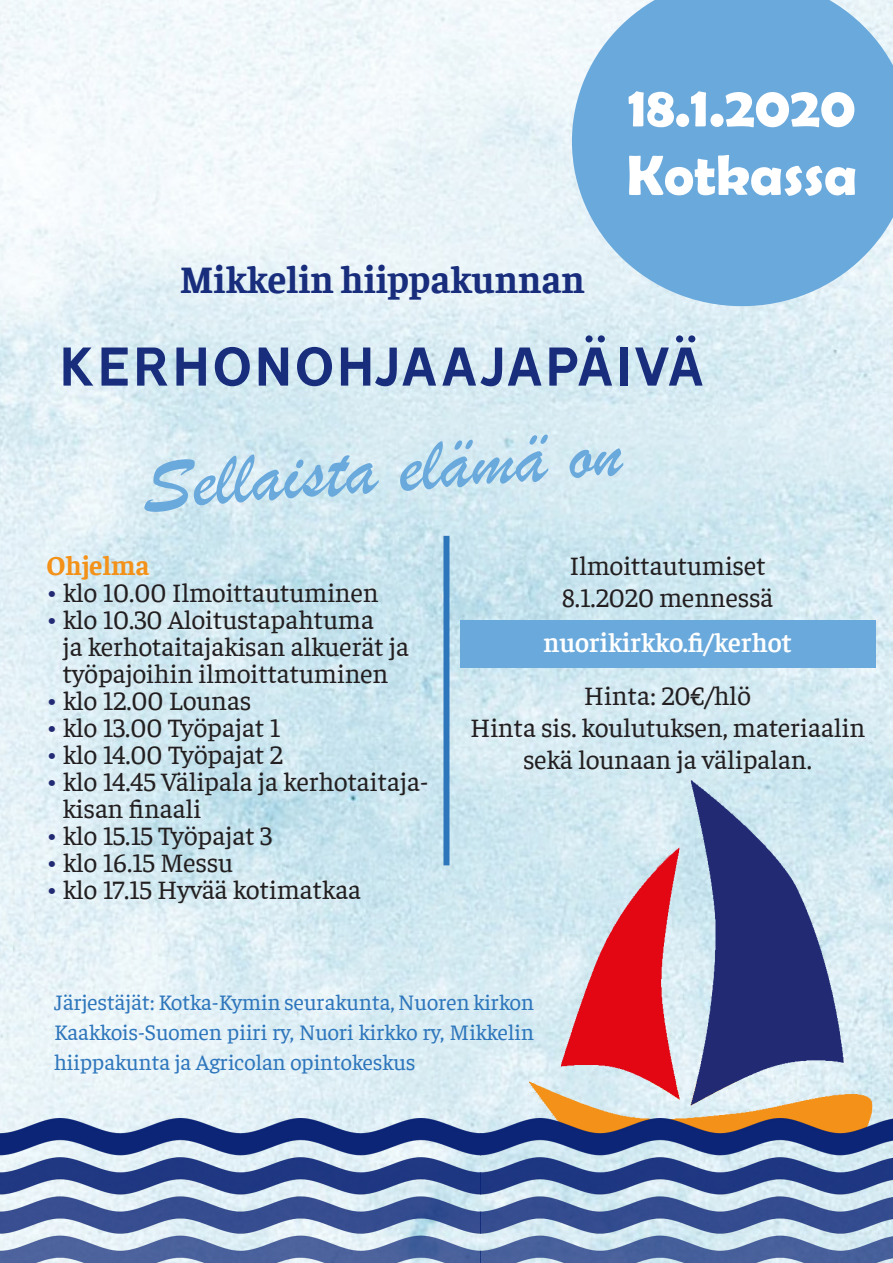
<style>
.page{position:relative;width:893px;height:1263px;background:#fff}
.page>*{position:absolute;margin:0;border:0;box-sizing:border-box;transform-origin:0 0}
.t1{font:78.45px "Brush Script";color:#6aa9dc}
.t2{font:700 62.25px "Vision";color:#182d7c}
.t3{font:700 57px "Berlin Sans FB Demi";color:#fff}
.t4{font:700 38.7px "Faustina";color:#182d7c}
.t5{font:27px/32.4px "Faustina";color:#231f20;text-align:center}
.t6{font:600 27px "Faustina";color:#fff}
.t7{font:700 27px "Faustina";color:#f39118}
.t8{font:22.5px/30px "Faustina";color:#2e76bc;text-align:justify}
.s1{color:#212a72}
</style>
<div class="page">
<img style="left:0;top:0;width:893px;height:1118px">
<img style="left:0;top:1118px;width:893px;height:145px">
<svg style="left:572px;top:0;width:321px;height:306px;background:#7db4e0"></svg>
<img style="left:382px;top:780px;width:511px;height:354px">
<div style="left:443px;top:536px;width:6px;height:329px;background:#2e76bc"></div>
<div style="left:460px;top:620px;width:415px;height:48px;background:#6aa9dc"></div>
<p class="t3" style="left:628px;top:74px;width:229px">18.1.2020</p>
<p class="t3" style="left:626px;top:142px;width:233px">Kotkassa</p>
<p class="t4" style="left:180px;top:253px;width:406px">Mikkelin hiippakunnan</p>
<p class="t2" style="left:59px;top:329px;width:648px">KERHONOHJAAJAPÄIVÄ</p>
<p class="t1" style="left:139px;top:437px;width:482px;rotate:-4deg">Sellaista elämä on</p>
<p class="t7" style="left:46px;top:546px;width:105px">Ohjelma</p>
<p class="t5" style="left:46px;top:574px;width:334px"><span class="s1">•</span> klo 10.00 Ilmoittautuminen</p>
<p class="t5" style="left:46px;top:601px;width:329px"><span class="s1">•</span> klo 10.30 Aloitustapahtuma</p>
<p class="t5" style="left:63px;top:628px;width:348px">ja kerhotaitajakisan alkuerät ja</p>
<p class="t5" style="left:63px;top:655px;width:327px">työpajoihin ilmoittatuminen</p>
<p class="t5" style="left:46px;top:682px;width:206px"><span class="s1">•</span> klo 12.00 Lounas</p>
<p class="t5" style="left:46px;top:709px;width:235px"><span class="s1">•</span> klo 13.00 Työpajat 1</p>
<p class="t5" style="left:46px;top:736px;width:238px"><span class="s1">•</span> klo 14.00 Työpajat 2</p>
<p class="t5" style="left:46px;top:763px;width:383px"><span class="s1">•</span> klo 14.45 Välipala ja kerhotaitaja-</p>
<p class="t5" style="left:63px;top:790px;width:140px">kisan finaali</p>
<p class="t5" style="left:46px;top:817px;width:227px"><span class="s1">•</span> klo 15.15 Työpajat 3</p>
<p class="t5" style="left:46px;top:844px;width:188px"><span class="s1">•</span> klo 16.15 Messu</p>
<p class="t5" style="left:46px;top:871px;width:316px"><span class="s1">•</span> klo 17.15 Hyvää kotimatkaa</p>
<p class="t5" style="left:569px;top:547px;width:198px">Ilmoittautumiset</p>
<p class="t5" style="left:562px;top:580px;width:213px">8.1.2020 mennessä</p>
<p class="t6" style="left:543px;top:624px;width:250px">nuorikirkko.fi/kerhot</p>
<p class="t5" style="left:584px;top:677px;width:169px">Hinta: 20€/hlö</p>
<p class="t5" style="left:470px;top:710px;width:397px">Hinta sis. koulutuksen, materiaalin sekä lounaan ja välipalan.</p>
<p class="t8" style="left:54px;top:986px;width:482px">Järjestäjät: Kotka-Kymin seurakunta, Nuoren kirkon Kaakkois-Suomen piiri ry, Nuori kirkko ry, Mikkelin hiippakunta ja Agricolan opintokeskus</p>
</div>
